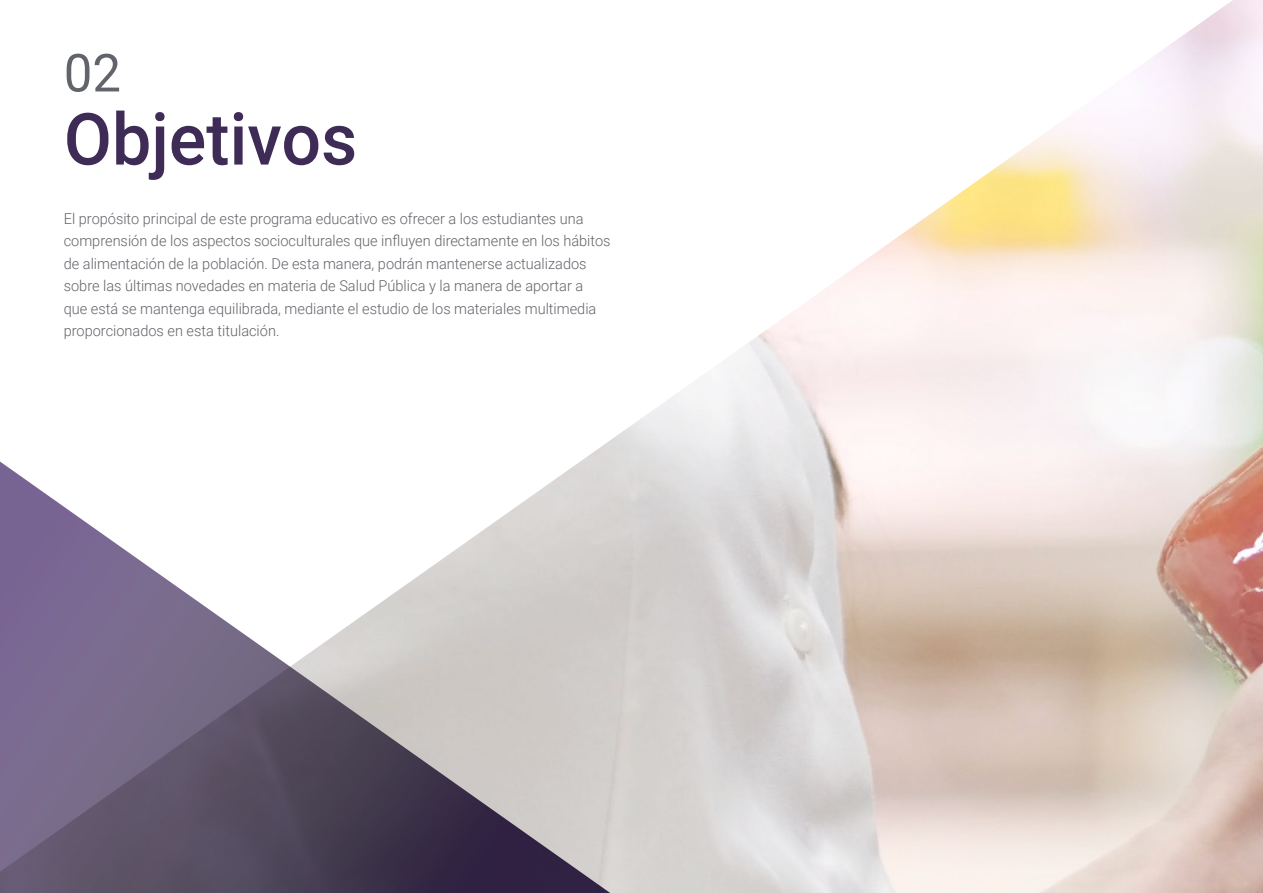
<style>
.page{position:relative;width:1263px;height:893px;background:#fff}
.page>*{position:absolute;margin:0;border:0;box-sizing:border-box;transform-origin:0 0}
.t1{font:500 72px "Roboto";color:#3e2b56}
.t2{font:52.5px "Roboto";color:#61646a}
.t3{font:300 15px/22.5px "Roboto";color:#61646a}
</style>
<div class="page">
<img style="left:603px;top:0;width:660px;height:893px">
<svg style="left:0;top:446px;width:640px;height:447px"></svg>
<h2 class="t2" style="left:64px;top:36px;width:59px">02</h2>
<h1 class="t1" style="left:64px;top:89px;width:295px">Objetivos</h1>
<p class="t3" style="left:64px;top:207px;width:548px">El propósito principal de este programa educativo es ofrecer a los estudiantes una comprensión de los aspectos socioculturales que influyen directamente en los hábitos de alimentación de la población. De esta manera, podrán mantenerse actualizados sobre las últimas novedades en materia de Salud Pública y la manera de aportar a que está se mantenga equilibrada, mediante el estudio de los materiales multimedia proporcionados en esta titulación.</p>
</div>
